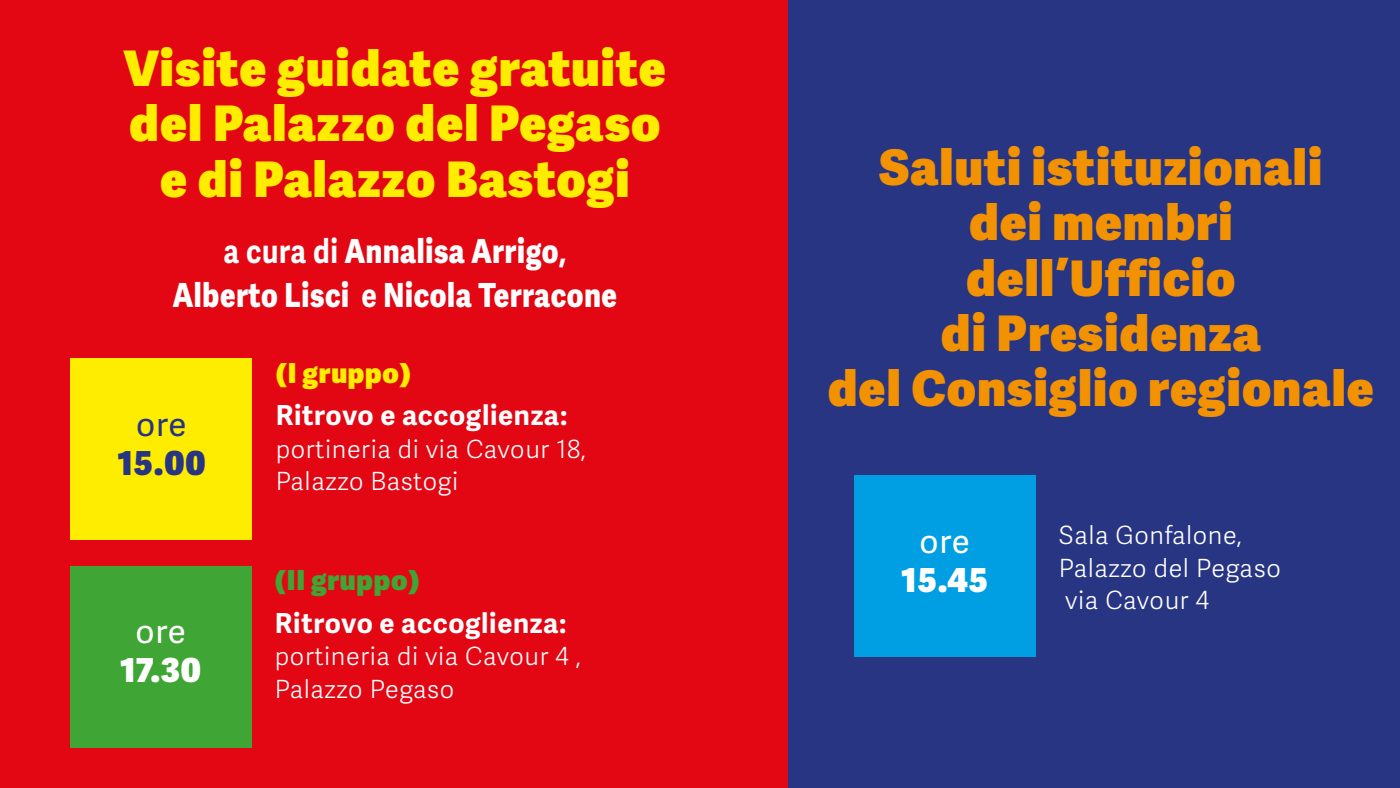
<style>
.page{position:relative;width:1400px;height:788px;background:#283583}
.page>*{position:absolute;margin:0;border:0;box-sizing:border-box;transform-origin:0 0}
.t1{font:800 49px/55.3px "Adelle Sans Devanagari";letter-spacing:.025em;color:#f39200;text-align:center}
.t2{font:800 49px/55.3px "Adelle Sans Devanagari";letter-spacing:.025em;color:#ffed00;text-align:center}
.t3{font:800 33.16px/44.3px "Adelle Sans Devanagari";letter-spacing:.025em;color:#fff;text-align:center;scale:.85 1}
.t4{font:800 33.07px "Adelle Sans Devanagari";letter-spacing:.025em;color:#fff}
.t5{font:33.07px "Adelle Sans Devanagari";letter-spacing:.02em;color:#fff}
.t6{font:800 33.07px "Adelle Sans Devanagari";color:#283583}
.t7{font:33.07px "Adelle Sans Devanagari";color:#283583}
.t8{font:700 27.56px "Adelle Sans Devanagari";letter-spacing:.025em;color:#fff}
.t9{font:800 27.56px "Adelle Sans Devanagari";letter-spacing:.025em;color:#3fa535}
.t10{font:800 27.56px "Adelle Sans Devanagari";letter-spacing:.025em;color:#ffed00}
.t11{font:300 25.03px/32.6px "Adelle Sans Devanagari";letter-spacing:.025em;color:#fff}
.s1{font-weight:700}
</style>
<div class="page">
<div style="left:0;top:0;width:788px;height:788px;background:#e30613"></div>
<div style="left:854px;top:475px;width:181px;height:181px;background:#009fe3"></div>
<div style="left:71px;top:358px;width:181px;height:181px;background:#ffed00"></div>
<div style="left:70px;top:566px;width:181px;height:181px;background:#3fa535"></div>
<h1 class="t2" style="left:124px;top:41px;width:543px">Visite guidate gratuite del Palazzo del Pegaso e di Palazzo Bastogi</h1>
<h2 class="t3" style="left:173px;top:229px;width:524px"><span class="s1">a cura di</span> Annalisa Arrigo<span class="s1">,<br></span>Alberto Lisci <span class="s1">e</span> Nicola Terracone</h2>
<h3 class="t7" style="left:136px;top:399px;width:52px">ore</h3>
<h3 class="t6" style="left:117px;top:444px;width:90px">15.00</h3>
<h3 class="t5" style="left:135px;top:607px;width:52px">ore</h3>
<h3 class="t4" style="left:120px;top:651px;width:82px">17.30</h3>
<p class="t10" style="left:276px;top:357px;width:137px">(I gruppo)</p>
<p class="t8" style="left:276px;top:399px;width:293px">Ritrovo e accoglienza:</p>
<p class="t11" style="left:276px;top:434px;width:312px">portineria di via Cavour 18,<br>Palazzo Bastogi</p>
<p class="t9" style="left:275px;top:564px;width:146px">(II gruppo)</p>
<p class="t8" style="left:275px;top:607px;width:293px">Ritrovo e accoglienza:</p>
<p class="t11" style="left:275px;top:642px;width:308px">portineria di via Cavour 4 ,<br>Palazzo Pegaso</p>
<h1 class="t1" style="left:828px;top:140px;width:547px">Saluti istituzionali<br>dei membri<br>dell’Ufficio<br>di Presidenza<br>del Consiglio regionale</h1>
<h3 class="t5" style="left:919px;top:516px;width:52px">ore</h3>
<h3 class="t4" style="left:901px;top:561px;width:88px">15.45</h3>
<p class="t11" style="left:1059px;top:520px;width:223px">Sala Gonfalone,<br>Palazzo del Pegaso via Cavour 4</p>
</div>
